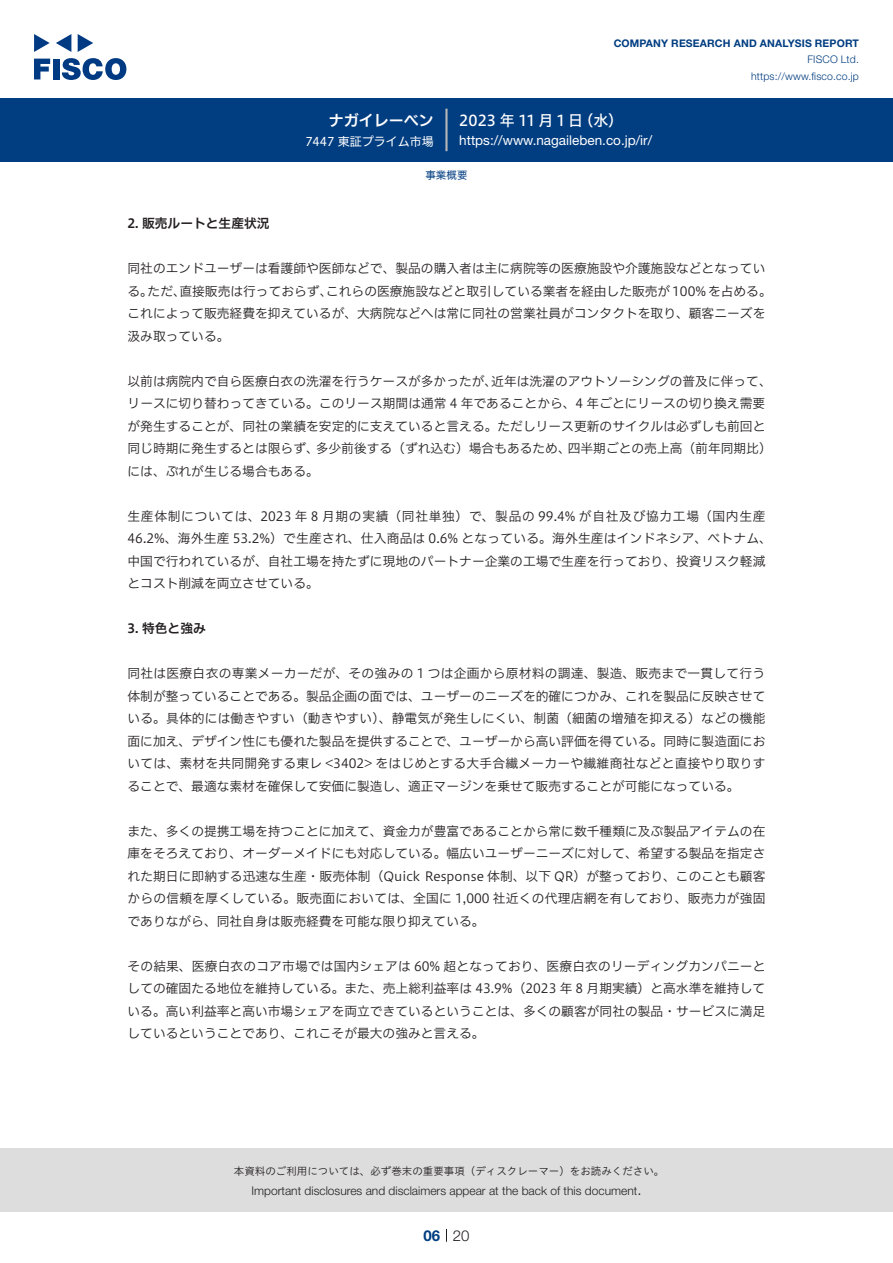
<style>
.page{position:relative;width:893px;height:1263px;background:#fff}
.page>*{position:absolute;margin:0;border:0;box-sizing:border-box;transform-origin:0 0}
.t1{font:15px "Hiragino UD Sans F Std N W5";letter-spacing:.175em;color:#fff}
.t2{font:15px "Hiragino UD Sans F Std N W6";color:#fff}
.t3{font:300 15px "Helvetica Neue LT Std";color:#231f20}
.t4{font:700 15px "Helvetica Neue LT Std";color:#003d81}
.t5{font:13.5px "Helvetica Neue LT Std";color:#fff}
.t6{font:12.75px/22.5px "Hiragino UD Sans F Std N W3";color:#231f20}
.t7{font:12.75px "Hiragino UD Sans F Std N W6";color:#231f20}
.t8{font:300 12px "Helvetica Neue LT Std";color:#231f20}
.t9{font:12px "Hiragino UD Sans F Std N W4";color:#fff}
.t10{font:10.5px "Hiragino UD Sans Std W3";color:#231f20}
.t11{font:700 10.5px "Helvetica Neue LT Std";letter-spacing:.015em;color:#003d81}
.t12{font:300 10.5px/16.5px "Helvetica Neue LT Std";letter-spacing:.015em;color:#003d81;text-align:right}
.t13{font:10.5px "Hiragino UD Sans F Std N W4";color:#003d81}
</style>
<div class="page">
<div style="left:0;top:1148px;width:893px;height:64px;background:#ddd"></div>
<svg style="left:34px;top:59px;width:16px;height:20px"></svg>
<div style="left:53px;top:59px;width:6px;height:20px;background:#003a83"></div>
<svg style="left:62px;top:58px;width:64px;height:22px"></svg>
<svg style="left:34px;top:34px;width:16px;height:18px"></svg>
<svg style="left:78px;top:34px;width:15px;height:18px"></svg>
<svg style="left:56px;top:34px;width:15px;height:18px"></svg>
<div style="left:0;top:98px;width:893px;height:64px;background:#003d81"></div>
<hr style="left:445px;top:109px;width:3px;height:42px;background:#b5b5b6">
<svg style="left:446px;top:1229px;width:1px;height:13px"></svg>
<p class="t2" style="left:329px;top:109px;width:107px">ナガイレーベン</p>
<p class="t9" style="left:305px;top:132px;width:130px">7447 東証プライム市場</p>
<p class="t11" style="left:614px;top:37px;width:247px">COMPANY RESEARCH AND ANALYSIS REPORT</p>
<p class="t12" style="left:751px;top:51px;width:109px">FISCO Ltd. https://www.fisco.co j p.</p>
<p class="t1" style="left:459px;top:109px;width:126px">2023年11月1日</p>
<p class="t1" style="left:578px;top:109px;width:46px">（水(</p>
<p class="t5" style="left:459px;top:132px;width:194px">https://www.nagaileben. c o j p. /i r/</p>
<p class="t13" style="left:425px;top:167px;width:43px">事業概要</p>
<p class="t7" style="left:128px;top:214px;width:144px">2. 販売ルートと生産状況</p>
<p class="t6" style="left:326px;top:256px;width:447px;text-indent:-199px">同社のエンドユーザーは看護師や医師などで、製品の購入者は主に病院等の医療施設や介護施設などとなっていこれらの医療施設などと取引している業者を経由した販売が100% を占める。</p>
<p class="t6" style="left:179px;top:279px;width:154px">直接販売は行っておらず、</p>
<p class="t6" style="left:148px;top:279px;width:40px">ただ、</p>
<p class="t6" style="left:128px;top:279px;width:639px">る。<br>これによって販売経費を抑えているが、大病院などへは常に同社の営業社員がコンタクトを取り、顧客ニーズを汲み取っている。</p>
<p class="t6" style="left:491px;top:369px;width:282px">近年は洗濯のアウトソーシングの普及に伴って、</p>
<p class="t6" style="left:128px;top:369px;width:371px">以前は病院内で自ら医療白衣の洗濯を行うケースが多かったが、</p>
<p class="t6" style="left:128px;top:391px;width:639px">リースに切り替わってきている。このリース期間は通常 4 年であることから、4 年ごとにリースの切り換え需要</p>
<p class="t6" style="left:128px;top:414px;width:639px">が発生することが、同社の業績を安定的に支えていると言える。ただしリース更新のサイクルは必ずしも前回と</p>
<p class="t6" style="left:568px;top:436px;width:205px">四半期ごとの売上高（前年同期比(</p>
<p class="t6" style="left:128px;top:436px;width:193px">同じ時期に発生するとは限らず、には、ぶれが生じる場合もある。</p>
<p class="t6" style="left:128px;top:504px;width:646px">生産体制については、2023 年 8 月期の実績（同社単独）で、製品の 99.4% が自社及び協力工場（国内生産46.2%、海外生産 53.2%）で生産され、仕入商品は 0.6% となっている。海外生産はインドネシア、ベトナム、中国で行われているが、自社工場を持たずに現地のパートナー企業の工場で生産を行っており、投資リスク軽減とコスト削減を両立させている。</p>
<p class="t7" style="left:128px;top:619px;width:80px">3. 特色と強み</p>
<p class="t6" style="left:128px;top:661px;width:640px;text-align:justify">同社は医療白衣の専業メーカーだが、その強みの 1 つは企画から原材料の調達、製造、販売まで一貫して行う体制が整っていることである。製品企画の面では、ユーザーのニーズを的確につかみ、これを製品に反映させている。具体的には働きやすい（動きやすい）、静電気が発生しにくい、制菌（細菌の増殖を抑える）などの機能面に加え、デザイン性にも優れた製品を提供することで、ユーザーから高い評価を得ている。同時に製造面においては、素材を共同開発する東レ &lt;3402&gt; をはじめとする大手合繊メーカーや繊維商社などと直接やり取りすることで、最適な素材を確保して安価に製造し、適正マージンを乗せて販売することが可能になっている。</p>
<p class="t6" style="left:128px;top:819px;width:639px;text-align:justify">また、多くの提携工場を持つことに加えて、資金力が豊富であることから常に数千種類に及ぶ製品アイテムの在庫をそろえており、オーダーメイドにも対応している。幅広いユーザーニーズに対して、希望する製品を指定された期日に即納する迅速な生産・販売体制（Quick Response 体制、以下 QR）が整っており、このことも顧客からの信頼を厚くしている。販売面においては、全国に 1,000 社近くの代理店網を有しており、販売力が強固でありながら、同社自身は販売経費を可能な限り抑えている。</p>
<p class="t6" style="left:128px;top:954px;width:639px;text-align:justify">その結果、医療白衣のコア市場では国内シェアは 60% 超となっており、医療白衣のリーディングカンパニーとしての確固たる地位を維持している。また、売上総利益率は 43.9%（2023 年 8 月期実績）と高水準を維持している。高い利益率と高い市場シェアを両立できているということは、多くの顧客が同社の製品・サービスに満足しているということであり、これこそが最大の強みと言える。</p>
<p class="t6" style="left:316px;top:436px;width:256px">多少前後する（ずれ込む）場合もあるため、</p>
<p class="t10" style="left:234px;top:1163px;width:432px">本資料のご利用については、必ず巻末の重要事項（ディスクレーマー）をお読みください。</p>
<p class="t3" style="left:637px;top:1180px;width:6px">.</p>
<p class="t8" style="left:251px;top:1183px;width:387px">Important disclosures and disclaimers appear at the back of this document</p>
<p class="t4" style="left:423px;top:1226px;width:18px">06</p>
<p class="t3" style="left:453px;top:1226px;width:18px">20</p>
</div>
